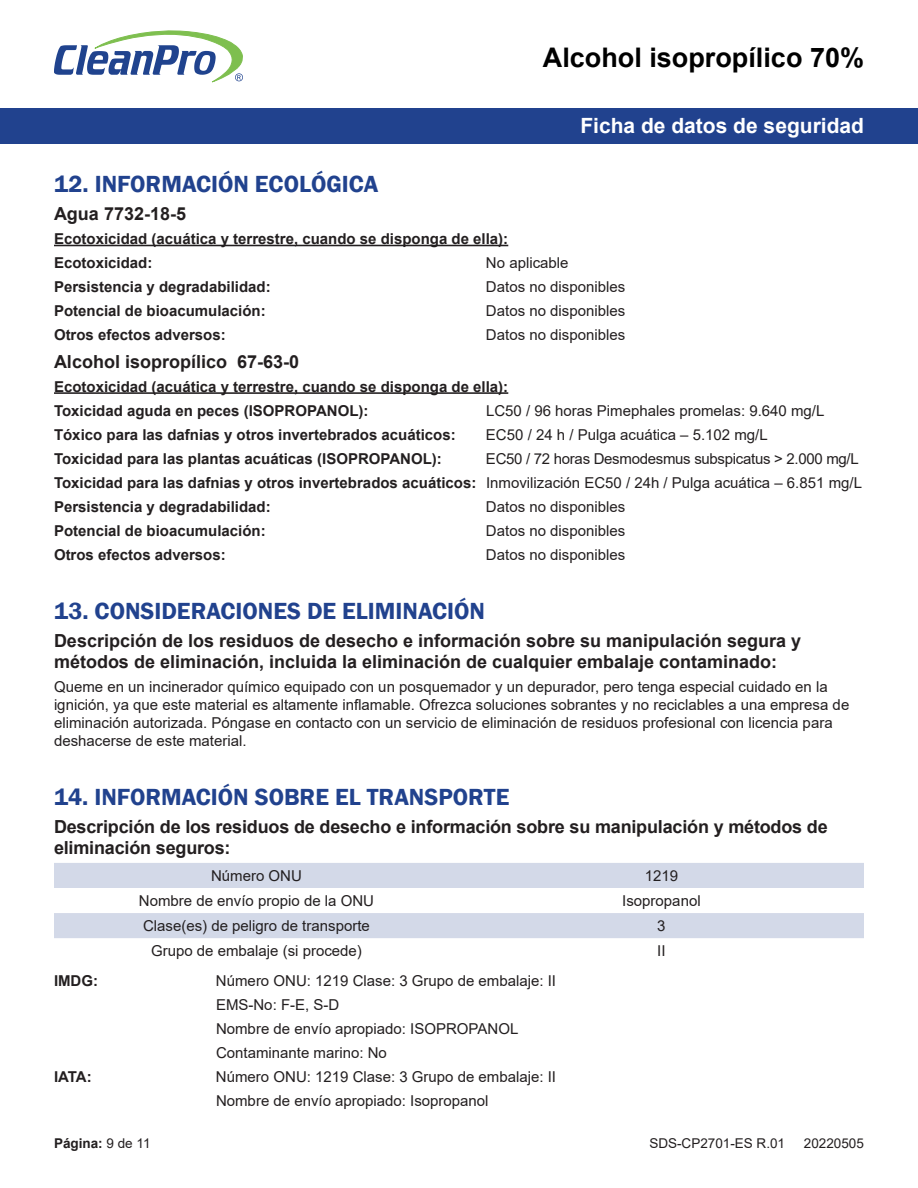
<style>
.page{position:relative;width:918px;height:1188px;background:#fff}
.page>*{position:absolute;margin:0;border:0;box-sizing:border-box;transform-origin:0 0}
.t1{font:700 27px "Arial";color:#000}
.CleanPro_Heading{font:600 24px "Franklin Gothic";color:#21428e}
.CleanPro_Paragraph_S{font:600 24px "Franklin Gothic";color:#21428e}
.t2{font:700 21px "Arial";color:#fff}
.CleanPro_Subheading{font:700 18px/21.6px "Arial";color:#231f20}
.CleanPro_Paragraph_S-2{font:15px/18px "Arial";color:#231f20}
.CleanPro_Paragraph_S-3{font:700 15px "Arial";color:#231f20}
.CleanPro_Table_Cell{font:15px "Arial";color:#231f20}
.CleanPro_Paragraph_S-4{font:15px "Arial";letter-spacing:-.02em;color:#231f20}
.t3{font:13.5px "Arial";color:#231f20}
.t4{font:700 13.5px "Arial";color:#231f20}
.s1{font-weight:400}
</style>
<div class="page">
<div style="left:0;top:108px;width:918px;height:36px;background:#21428e"></div>
<svg style="left:54px;top:31px;width:189px;height:51px"></svg>
<hr style="left:54px;top:245px;width:454px;height:1px;background:#231f20">
<hr style="left:54px;top:392px;width:454px;height:2px;background:#231f20">
<svg style="left:54px;top:863px;width:810px;height:75px;fill:#d3d9e8"></svg>
<h1 class="t1" style="left:543px;top:38px;width:323px">Alcohol isopropílico 70%</h1>
<h3 class="t2" style="left:580px;top:111px;width:285px">Ficha de datos de seguridad</h3>
<p class="CleanPro_Heading" style="left:54px;top:170px;width:326px">12. INFORMACIÓN ECOLÓGICA</p>
<p class="CleanPro_Subheading" style="left:54px;top:203px;width:134px">Agua 7732-18-5</p>
<p class="CleanPro_Paragraph_S-3" style="left:54px;top:228px;width:456px">Ecotoxicidad (acuática y terrestre, cuando se disponga de ella):</p>
<p class="CleanPro_Paragraph_S-3" style="left:54px;top:252px;width:100px">Ecotoxicidad:</p>
<p class="CleanPro_Paragraph_S-2" style="left:486px;top:254px;width:84px">No aplicable</p>
<p class="CleanPro_Paragraph_S-3" style="left:54px;top:276px;width:218px">Persistencia y degradabilidad:</p>
<p class="CleanPro_Paragraph_S-2" style="left:486px;top:278px;width:141px">Datos no disponibles</p>
<p class="CleanPro_Paragraph_S-3" style="left:54px;top:300px;width:213px">Potencial de bioacumulación:</p>
<p class="CleanPro_Paragraph_S-2" style="left:486px;top:302px;width:141px">Datos no disponibles</p>
<p class="CleanPro_Paragraph_S-3" style="left:54px;top:324px;width:173px">Otros efectos adversos:</p>
<p class="CleanPro_Paragraph_S-2" style="left:486px;top:326px;width:141px">Datos no disponibles</p>
<p class="CleanPro_Subheading" style="left:54px;top:351px;width:247px">Alcohol isopropílico 67-63-0</p>
<p class="CleanPro_Paragraph_S-3" style="left:54px;top:376px;width:456px">Ecotoxicidad (acuática y terrestre, cuando se disponga de ella):</p>
<p class="CleanPro_Paragraph_S-3" style="left:54px;top:400px;width:316px">Toxicidad aguda en peces (ISOPROPANOL):</p>
<p class="CleanPro_Paragraph_S-2" style="left:486px;top:401px;width:340px">LC50 / 96 horas Pimephales promelas: 9.640 mg/L</p>
<p class="CleanPro_Paragraph_S-3" style="left:54px;top:424px;width:403px">Tóxico para las dafnias y otros invertebrados acuáticos:</p>
<p class="CleanPro_Paragraph_S-2" style="left:486px;top:425px;width:283px">EC50 / 24 h / Pulga acuática – 5.102 mg/L</p>
<p class="CleanPro_Paragraph_S-3" style="left:54px;top:448px;width:389px">Toxicidad para las plantas acuáticas (ISOPROPANOL):</p>
<p class="CleanPro_Paragraph_S-4" style="left:486px;top:448px;width:374px">EC50 / 72 horas Desmodesmus subspicatus &gt; 2.000 mg/L</p>
<p class="CleanPro_Paragraph_S-3" style="left:54px;top:472px;width:810px">Toxicidad para las dafnias y otros invertebrados acuáticos: <span class="s1">Inmovilización EC50 / 24h / Pulga acuática – 6.851 mg/L</span></p>
<p class="CleanPro_Paragraph_S-3" style="left:54px;top:496px;width:218px">Persistencia y degradabilidad:</p>
<p class="CleanPro_Paragraph_S-2" style="left:486px;top:497px;width:141px">Datos no disponibles</p>
<p class="CleanPro_Paragraph_S-3" style="left:54px;top:520px;width:213px">Potencial de bioacumulación:</p>
<p class="CleanPro_Paragraph_S-2" style="left:486px;top:521px;width:141px">Datos no disponibles</p>
<p class="CleanPro_Paragraph_S-3" style="left:54px;top:544px;width:173px">Otros efectos adversos:</p>
<p class="CleanPro_Paragraph_S-2" style="left:486px;top:545px;width:141px">Datos no disponibles</p>
<p class="CleanPro_Heading" style="left:54px;top:596px;width:432px">13. CONSIDERACIONES DE ELIMINACIÓN</p>
<p class="CleanPro_Subheading" style="left:54px;top:630px;width:749px">Descripción de los residuos de desecho e información sobre su manipulación segura y métodos de eliminación, incluida la eliminación de cualquier embalaje contaminado:</p>
<p class="CleanPro_Paragraph_S-2" style="left:54px;top:678px;width:797px">Queme en un incinerador químico equipado con un posquemador y un depurador, pero tenga especial cuidado en la ignición, ya que este material es altamente inflamable. Ofrezca soluciones sobrantes y no reciclables a una empresa de eliminación autorizada. Póngase en contacto con un servicio de eliminación de residuos profesional con licencia para deshacerse de este material.</p>
<p class="CleanPro_Paragraph_S" style="left:54px;top:782px;width:457px">14. INFORMACIÓN SOBRE EL TRANSPORTE</p>
<p class="CleanPro_Subheading" style="left:54px;top:816px;width:775px">Descripción de los residuos de desecho e información sobre su manipulación y métodos de eliminación seguros:</p>
<p class="CleanPro_Table_Cell" style="left:211px;top:865px;width:92px">Número ONU</p>
<p class="CleanPro_Table_Cell" style="left:645px;top:865px;width:35px">1219</p>
<p class="CleanPro_Table_Cell" style="left:139px;top:890px;width:237px">Nombre de envío propio de la ONU</p>
<p class="CleanPro_Table_Cell" style="left:622px;top:890px;width:80px">Isopropanol</p>
<p class="CleanPro_Table_Cell" style="left:143px;top:915px;width:228px">Clase(es) de peligro de transporte</p>
<p class="CleanPro_Table_Cell" style="left:657px;top:915px;width:10px">3</p>
<p class="CleanPro_Table_Cell" style="left:151px;top:941px;width:212px">Grupo de embalaje (si procede)</p>
<p class="CleanPro_Table_Cell" style="left:657px;top:941px;width:10px">II</p>
<p class="CleanPro_Paragraph_S-3" style="left:54px;top:970px;width:46px">IMDG:</p>
<p class="CleanPro_Paragraph_S-2" style="left:216px;top:972px;width:342px">Número ONU: 1219 Clase: 3 Grupo de embalaje: II</p>
<p class="CleanPro_Paragraph_S-2" style="left:216px;top:996px;width:125px">EMS-No: F-E, S-D</p>
<p class="CleanPro_Paragraph_S-2" style="left:216px;top:1020px;width:304px">Nombre de envío apropiado: ISOPROPANOL</p>
<p class="CleanPro_Paragraph_S-2" style="left:216px;top:1044px;width:172px">Contaminante marino: No</p>
<p class="CleanPro_Paragraph_S-3" style="left:54px;top:1066px;width:39px">IATA:</p>
<p class="CleanPro_Paragraph_S-2" style="left:216px;top:1068px;width:342px">Número ONU: 1219 Clase: 3 Grupo de embalaje: II</p>
<p class="CleanPro_Paragraph_S-2" style="left:216px;top:1092px;width:274px">Nombre de envío apropiado: Isopropanol</p>
<p class="t4" style="left:54px;top:1133px;width:98px">Página: <span class="s1">9 de 11</span></p>
<p class="t3" style="left:649px;top:1134px;width:137px">SDS-CP2701-ES R.01</p>
<p class="t3" style="left:804px;top:1134px;width:62px">20220505</p>
</div>
